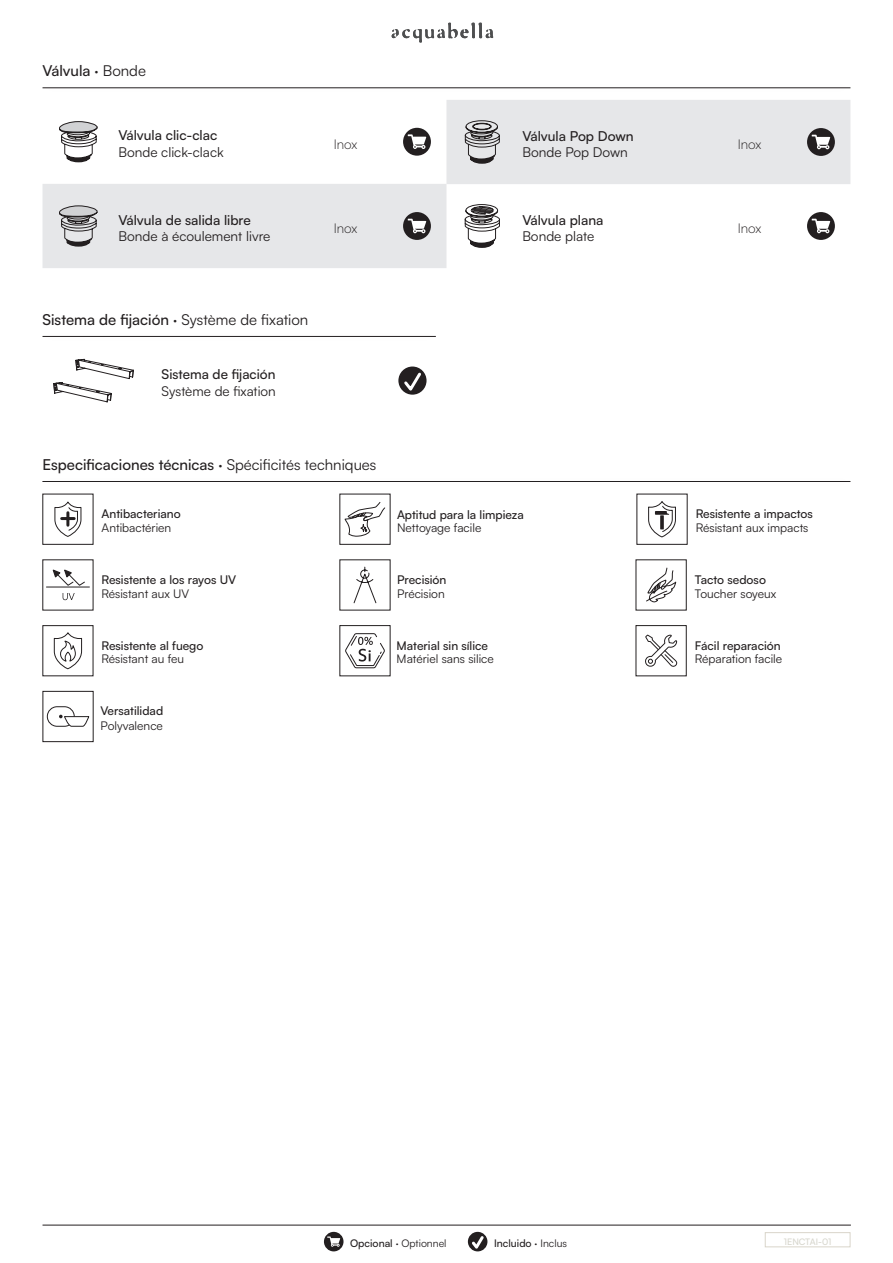
<style>
.page{position:relative;width:893px;height:1263px;background:#fff}
.page>*{position:absolute;margin:0;border:0;box-sizing:border-box;transform-origin:0 0}
.t1{font:500 15px "Satoshi";color:#231f20}
.t2{font:15px "Satoshi";color:#231f20}
.t3{font:500 13.65px "Satoshi";color:#231f20}
.t4{font:13.65px "Satoshi";color:#231f20}
.t5{font:500 13.5px "Satoshi";color:#231f20}
.t6{font:13.5px "Satoshi";color:#231f20}
.t7{font:300 13.5px "Satoshi";color:#231f20}
.t8{font:500 12px "Satoshi";color:#231f20}
.t9{font:12px "Satoshi";color:#231f20}
.t10{font:10.5px "Satoshi";color:#231f20}
.t11{font:500 10.5px "Satoshi";color:#231f20}
.t12{font:500 9px "Satoshi";color:#d7d6cd}
.s1{font-weight:400}
.s2{font-weight:500}
</style>
<div class="page">
<div style="left:765px;top:1232px;width:85px;height:15px;border:1px solid #d9d5ca"></div>
<hr style="left:43px;top:1225px;width:808px;height:1px;background:#231f20">
<hr style="left:43px;top:88px;width:807px;height:1px;background:#231f20">
<hr style="left:42px;top:481px;width:808px;height:1px;background:#231f20">
<svg style="left:324px;top:1232px;width:19px;height:19px"></svg>
<svg style="left:468px;top:1232px;width:19px;height:19px"></svg>
<div style="left:47px;top:706px;width:28px;height:21px;border:1px solid #231f20;border-radius:10px"></div>
<svg style="left:344px;top:502px;width:41px;height:35px"></svg>
<svg style="left:54px;top:501px;width:28px;height:36px"></svg>
<svg style="left:46px;top:569px;width:44px;height:31px"></svg>
<svg style="left:353px;top:566px;width:24px;height:38px"></svg>
<svg style="left:646px;top:567px;width:30px;height:36px"></svg>
<svg style="left:345px;top:633px;width:40px;height:35px"></svg>
<svg style="left:648px;top:501px;width:28px;height:37px"></svg>
<svg style="left:660px;top:515px;width:4px;height:14px"></svg>
<div style="left:42px;top:625px;width:51px;height:51px;border:1px solid #231f20"></div>
<svg style="left:53px;top:632px;width:36px;height:111px"></svg>
<div style="left:636px;top:625px;width:51px;height:51px;border:1px solid #231f20"></div>
<svg style="left:645px;top:634px;width:32px;height:33px"></svg>
<svg style="left:392px;top:23px;width:101px;height:20px"></svg>
<svg style="left:43px;top:100px;width:807px;height:168px"></svg>
<hr style="left:43px;top:336px;width:393px;height:1px;background:#231f20">
<svg style="left:53px;top:358px;width:81px;height:44px"></svg>
<svg style="left:398px;top:366px;width:29px;height:29px"></svg>
<svg style="left:401px;top:370px;width:23px;height:24px"></svg>
<p class="t1" style="left:43px;top:61px;width:105px">Válvula <span class="s1">· Bonde</span></p>
<p class="t3" style="left:118px;top:126px;width:100px">Válvula clic-clac</p>
<p class="t4" style="left:118px;top:143px;width:107px">Bonde click-clack</p>
<p class="t3" style="left:118px;top:210px;width:134px">Válvula de salida libre</p>
<p class="t4" style="left:118px;top:227px;width:153px">Bonde à écoulement livre</p>
<p class="t7" style="left:334px;top:135px;width:25px">Inox</p>
<p class="t7" style="left:334px;top:219px;width:25px">Inox</p>
<p class="t3" style="left:522px;top:126px;width:113px">Válvula Pop Down</p>
<p class="t4" style="left:522px;top:143px;width:107px">Bonde Pop Down</p>
<p class="t3" style="left:522px;top:210px;width:83px">Válvula plana</p>
<p class="t4" style="left:522px;top:227px;width:73px">Bonde plate</p>
<p class="t2" style="left:43px;top:310px;width:267px"><span class="s2">Sistema de fijación</span> · Système de fixation</p>
<p class="t5" style="left:162px;top:365px;width:115px">Sistema de fijación</p>
<p class="t6" style="left:162px;top:382px;width:116px">Système de fixation</p>
<p class="t1" style="left:42px;top:454px;width:335px">Especificaciones técnicas <span class="s1">· Spécificités techniques</span></p>
<p class="t8" style="left:102px;top:505px;width:81px">Antibacteriano</p>
<p class="t9" style="left:102px;top:520px;width:71px">Antibactérien</p>
<p class="t8" style="left:102px;top:571px;width:136px">Resistente a los rayos UV</p>
<p class="t9" style="left:102px;top:586px;width:89px">Résistant aux UV</p>
<p class="t8" style="left:102px;top:637px;width:103px">Resistente al fuego</p>
<p class="t9" style="left:102px;top:651px;width:84px">Résistant au feu</p>
<p class="t8" style="left:101px;top:703px;width:64px">Versatilidad</p>
<p class="t9" style="left:101px;top:717px;width:64px">Polyvalence</p>
<p class="t8" style="left:397px;top:506px;width:128px">Aptitud para la limpieza</p>
<p class="t9" style="left:397px;top:520px;width:86px">Nettoyage facile</p>
<p class="t8" style="left:397px;top:571px;width:51px">Precisión</p>
<p class="t9" style="left:397px;top:586px;width:49px">Précision</p>
<p class="t8" style="left:397px;top:637px;width:93px">Material sin sílice</p>
<p class="t9" style="left:397px;top:651px;width:99px">Matériel sans silice</p>
<p class="t7" style="left:738px;top:135px;width:25px">Inox</p>
<p class="t7" style="left:738px;top:219px;width:25px">Inox</p>
<p class="t8" style="left:696px;top:506px;width:119px">Resistente a impactos</p>
<p class="t9" style="left:696px;top:519px;width:114px">Résistant aux impacts</p>
<p class="t8" style="left:695px;top:572px;width:73px">Tacto sedoso</p>
<p class="t9" style="left:695px;top:585px;width:83px">Toucher soyeux</p>
<p class="t8" style="left:695px;top:637px;width:87px">Fácil reparación</p>
<p class="t9" style="left:695px;top:651px;width:89px">Réparation facile</p>
<p class="t10" style="left:350px;top:1236px;width:98px"><span class="s2">Opcional</span> · Optionnel</p>
<p class="t11" style="left:494px;top:1236px;width:74px">Incluido <span class="s1">· Inclus</span></p>
<p class="t12" style="left:784px;top:1235px;width:49px">1ENCTAI-01</p>
</div>
